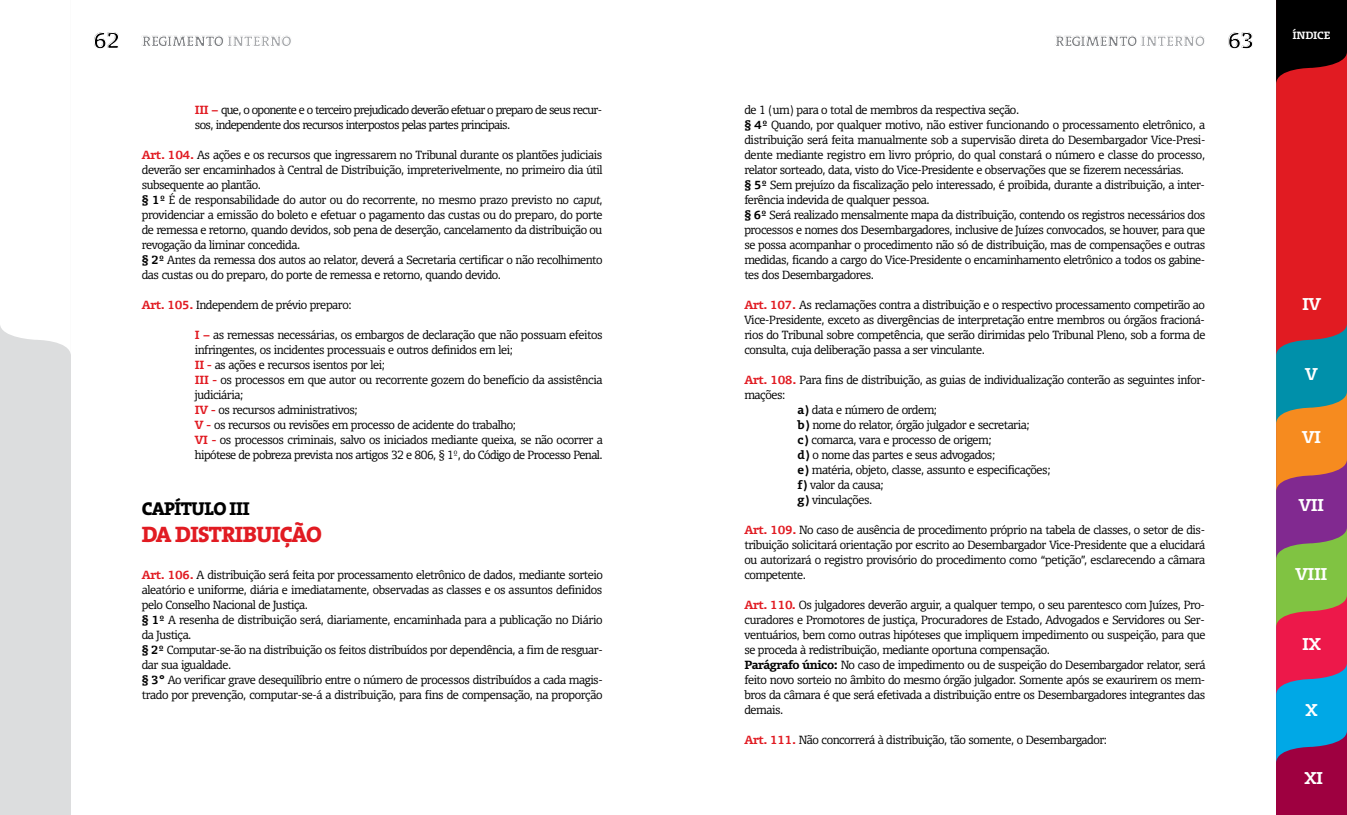
<style>
.page{position:relative;width:1347px;height:815px;background:#fff}
.page>*{position:absolute;margin:0;border:0;box-sizing:border-box;transform-origin:0 0}
.t1{font:800 22.5px "The Serif";letter-spacing:-.03em;color:#e11b22}
.t2{font:800 18.75px "The Serif";letter-spacing:-.03em;color:#000}
.t3{font:700 16.25px "Olsen TF";letter-spacing:-.035em;color:#fff}
.t4{font:800 15px "The Serif";letter-spacing:-.01em;color:#808285}
.t5{font:300 11.25px/15px "Olsen TF";letter-spacing:-.035em;color:#000}
.t6{font:300 11.25px/15px "Olsen TF";letter-spacing:-.055em;color:#000}
.t7{font:700 10px "Olsen TF";letter-spacing:-.035em;color:#fff}
.s1{font-family:"Olsen TF";font-weight:700;font-size:21.25px;color:#000}
.s2{color:#a7a9ac}
.s3{font-weight:700;color:#e11b22}
.s4{font-weight:700}
.s5{font-style:italic}
.s6{font-family:"Olsen LF";font-weight:700}
</style>
<div class="page">
<div style="left:1276px;top:0;width:70px;height:815px;background:#9e0040"></div>
<svg style="left:1276px;top:695px;width:70px;height:67px;fill:#00a8e6"></svg>
<svg style="left:1276px;top:627px;width:70px;height:68px;background:#b43a6e"></svg>
<svg style="left:1276px;top:0;width:70px;height:627px;background:#9c443d"></svg>
<div style="left:0;top:0;width:71px;height:815px;background:#dcddde"></div>
<div style="left:0;top:0;width:71px;height:354px;background:#fff"></div>
<h3 class="t4" style="left:93px;top:29px;width:200px"><span class="s1">62</span> REGIMENTO <span class="s2">INTERNO</span></h3>
<h3 class="t4" style="left:1055px;top:29px;width:202px">REGIMENTO <span class="s2">INTERNO</span> <span class="s1">63</span></h3>
<p class="t6" style="left:195px;top:102px;width:409px"><span class="s3">III –</span> que, o oponente e o terceiro prejudicado deverão efetuar o preparo de seus recur&shy;sos, independente dos recursos interpostos pelas partes principais.</p>
<p class="t5" style="left:142px;top:147px;width:462px"><span class="s3">Art. 104.</span> As ações e os recursos que ingressarem no Tribunal durante os plantões judiciais deverão ser encaminhados à Central de Distribuição, impreterivelmente, no primeiro dia útil subsequente ao plantão.<br><span class="s4">§ 1º</span> É de responsabilidade do autor ou do recorrente, no mesmo prazo previsto no <span class="s5">caput</span>, providenciar a emissão do boleto e efetuar o pagamento das custas ou do preparo, do porte de remessa e retorno, quando devidos, sob pena de deserção, cancelamento da distribuição ou revogação da liminar concedida.<br><span class="s4">§ 2º</span> Antes da remessa dos autos ao relator, deverá a Secretaria certificar o não recolhimento das custas ou do preparo, do porte de remessa e retorno, quando devido.</p>
<p class="t5" style="left:142px;top:297px;width:211px"><span class="s3">Art. 105.</span> Independem de prévio preparo:</p>
<p class="t5" style="left:195px;top:327px;width:409px"><span class="s3">I –</span> as remessas necessárias, os embargos de declaração que não possuam efeitos infringentes, os incidentes processuais e outros definidos em lei;<br><span class="s3">II -</span> as ações e recursos isentos por lei;<br><span class="s3">III -</span> os processos em que autor ou recorrente gozem do benefício da assistência judiciária;<br><span class="s3">IV -</span> os recursos administrativos;<br><span class="s3">V -</span> os recursos ou revisões em processo de acidente do trabalho;<br><span class="s3">VI -</span> os processos criminais, salvo os iniciados mediante queixa, se não ocorrer a hipótese de pobreza prevista nos artigos 32 e 806, § 1º, do Código de Processo Penal.</p>
<h2 class="t2" style="left:142px;top:493px;width:110px">CAPÍTULO III</h2>
<h1 class="t1" style="left:142px;top:515px;width:182px">DA DISTRIBUIÇÃO</h1>
<p class="t5" style="left:142px;top:567px;width:462px"><span class="s3">Art. 106.</span> A distribuição será feita por processamento eletrônico de dados, mediante sorteio aleatório e uniforme, diária e imediatamente, observadas as classes e os assuntos definidos pelo Conselho Nacional de Justiça.<br><span class="s4">§ 1º</span> A resenha de distribuição será, diariamente, encaminhada para a publicação no Diário da Justiça.<br><span class="s4">§ 2º</span> Computar-se-ão na distribuição os feitos distribuídos por dependência, a fim de resguar&shy;dar sua igualdade.<br><span class="s4">§ 3°</span> Ao verificar grave desequilíbrio entre o número de processos distribuídos a cada magis&shy;trado por prevenção, computar-se-á a distribuição, para fins de compensação, na proporção</p>
<p class="t5" style="left:744px;top:102px;width:462px">de 1 (um) para o total de membros da respectiva seção.<br><span class="s4">§ 4º</span> Quando, por qualquer motivo, não estiver funcionando o processamento eletrônico, a distribuição será feita manualmente sob a supervisão direta do Desembargador Vice-Presi&shy;dente mediante registro em livro próprio, do qual constará o número e classe do processo, relator sorteado, data, visto do Vice-Presidente e observações que se fizerem necessárias.<br><span class="s4">§ 5º</span> Sem prejuízo da fiscalização pelo interessado, é proibida, durante a distribuição, a inter&shy;ferência indevida de qualquer pessoa.<br><span class="s4">§ 6º</span> Será realizado mensalmente mapa da distribuição, contendo os registros necessários dos processos e nomes dos Desembargadores, inclusive de Juízes convocados, se houver, para que se possa acompanhar o procedimento não só de distribuição, mas de compensações e outras medidas, ficando a cargo do Vice-Presidente o encaminhamento eletrônico a todos os gabine&shy;tes dos Desembargadores.</p>
<p class="t5" style="left:744px;top:297px;width:462px;text-align:justify"><span class="s3">Art. 107.</span> As reclamações contra a distribuição e o respectivo processamento competirão ao Vice-Presidente, exceto as divergências de interpretação entre membros ou órgãos fracioná&shy;rios do Tribunal sobre competência, que serão dirimidas pelo Tribunal Pleno, sob a forma de consulta, cuja deliberação passa a ser vinculante.</p>
<p class="t5" style="left:744px;top:372px;width:462px"><span class="s3">Art. 108.</span> Para fins de distribuição, as guias de individualização conterão as seguintes infor-</p>
<p class="t5" style="left:744px;top:387px;width:42px">mações:</p>
<p class="t5" style="left:797px;top:402px;width:141px"><span class="s6">a)</span> data e número de ordem;</p>
<p class="t5" style="left:797px;top:417px;width:233px"><span class="s6">b)</span> nome do relator, órgão julgador e secretaria;</p>
<p class="t5" style="left:797px;top:432px;width:195px"><span class="s6">c)</span> comarca, vara e processo de origem;</p>
<p class="t5" style="left:797px;top:447px;width:199px"><span class="s6">d)</span> o nome das partes e seus advogados;</p>
<p class="t5" style="left:797px;top:462px;width:254px"><span class="s6">e)</span> matéria, objeto, classe, assunto e especificações;</p>
<p class="t5" style="left:797px;top:477px;width:87px"><span class="s6">f)</span> valor da causa;</p>
<p class="t5" style="left:797px;top:492px;width:76px"><span class="s6">g)</span> vinculações.</p>
<p class="t5" style="left:744px;top:522px;width:462px;text-align:justify"><span class="s3">Art. 109.</span> No caso de ausência de procedimento próprio na tabela de classes, o setor de dis&shy;tribuição solicitará orientação por escrito ao Desembargador Vice-Presidente que a elucidará ou autorizará o registro provisório do procedimento como “petição”, esclarecendo a câmara competente.</p>
<p class="t5" style="left:744px;top:597px;width:462px"><span class="s3">Art. 110.</span> Os julgadores deverão arguir, a qualquer tempo, o seu parentesco com Juízes, Pro&shy;curadores e Promotores de justiça, Procuradores de Estado, Advogados e Servidores ou Ser&shy;ventuários, bem como outras hipóteses que impliquem impedimento ou suspeição, para que se proceda à redistribuição, mediante oportuna compensação.<br><span class="s4">Parágrafo único:</span> No caso de impedimento ou de suspeição do Desembargador relator, será feito novo sorteio no âmbito do mesmo órgão julgador. Somente após se exaurirem os mem&shy;bros da câmara é que será efetivada a distribuição entre os Desembargadores integrantes das demais.</p>
<p class="t5" style="left:744px;top:732px;width:364px"><span class="s3">Art. 111.</span> Não concorrerá à distribuição, tão somente, o Desembargador:</p>
<p class="t7" style="left:1292px;top:29px;width:39px">Índice</p>
<h3 class="t3" style="left:1302px;top:293px;width:20px">IV</h3>
<h3 class="t3" style="left:1305px;top:363px;width:14px">V</h3>
<h3 class="t3" style="left:1302px;top:426px;width:20px">VI</h3>
<h3 class="t3" style="left:1298px;top:494px;width:27px">VII</h3>
<h3 class="t3" style="left:1295px;top:563px;width:33px">VIII</h3>
<h3 class="t3" style="left:1302px;top:633px;width:20px">IX</h3>
<h3 class="t3" style="left:1305px;top:700px;width:14px">X</h3>
<h3 class="t3" style="left:1304px;top:767px;width:20px">XI</h3>
</div>
